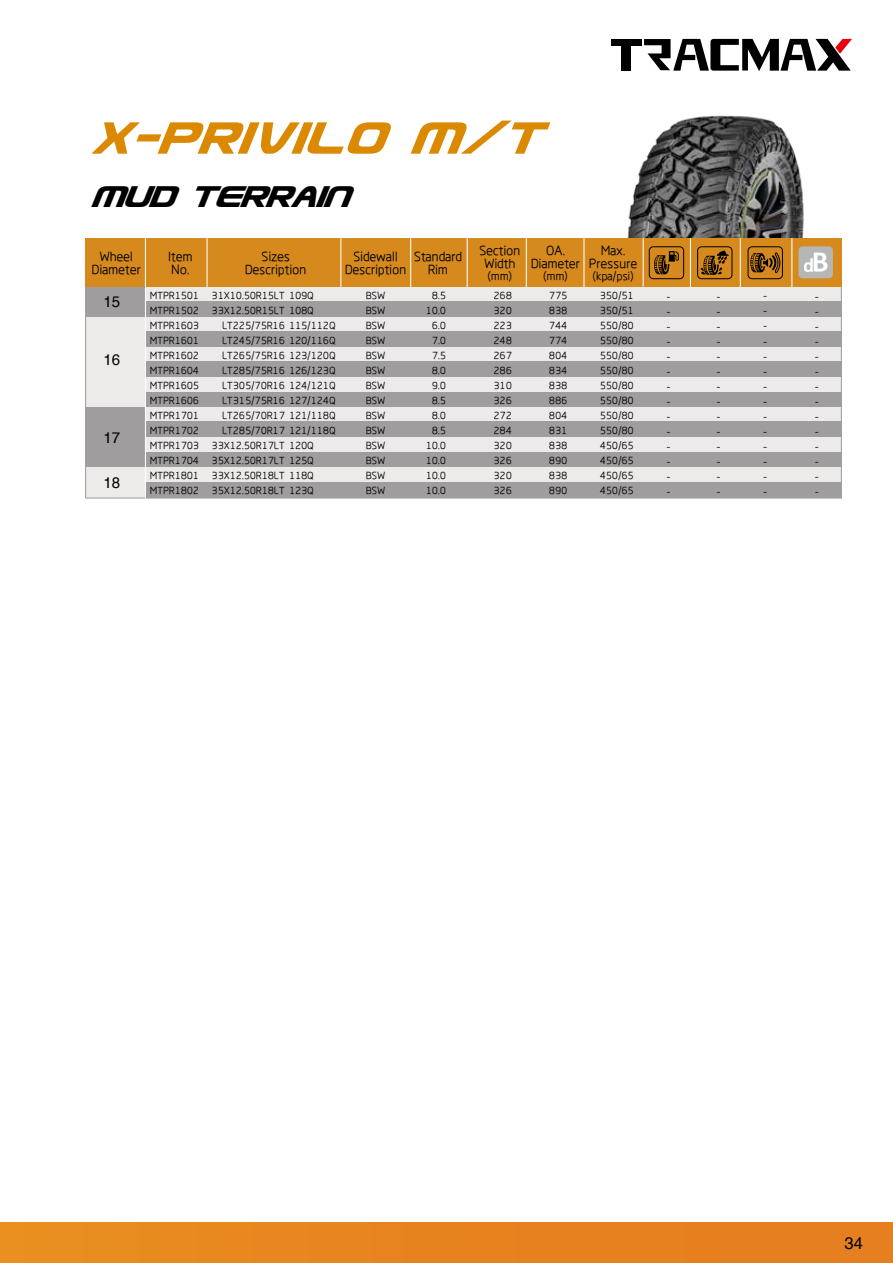
<style>
.page{position:relative;width:893px;height:1263px;background:#fff}
.page>*{position:absolute;margin:0;border:0;box-sizing:border-box;transform-origin:0 0}
.t1{font:italic 54px "Usuzi";color:#db8900}
.t2{font:italic 36px "Usuzi";letter-spacing:-.04em;color:#000}
.t3{font:16.5px "CT Hei Ti SJ";color:#000}
.t4{font:15px "CT Hei Ti SJ";color:#000}
.t5{font:13.5px/13.5px "RTWS Yue Go Trial";letter-spacing:-.025em;color:#000;text-align:center}
.t6{font:12px "RTWS Yue Go Trial";letter-spacing:-.025em;color:#000}
.t7{font:10.5px/15px "RTWS Yue Go Trial";letter-spacing:-.025em;color:#000;text-align:justify}
</style>
<div class="page">
<div style="left:0;top:1222px;width:893px;height:41px;background:#e7831f"></div>
<img style="left:627px;top:115px;width:177px;height:123px">
<div style="left:85px;top:238px;width:757px;height:49px;background:#d68a1d"></div>
<div style="left:145px;top:287px;width:697px;height:15px;background:#ecebea"></div>
<div style="left:145px;top:302px;width:697px;height:15px;background:#9f9d9d"></div>
<div style="left:145px;top:317px;width:697px;height:15px;background:#ecebea"></div>
<div style="left:145px;top:332px;width:697px;height:15px;background:#9f9d9d"></div>
<div style="left:145px;top:347px;width:697px;height:15px;background:#ecebea"></div>
<div style="left:145px;top:362px;width:697px;height:15px;background:#9f9d9d"></div>
<div style="left:145px;top:377px;width:697px;height:15px;background:#ecebea"></div>
<div style="left:145px;top:392px;width:697px;height:15px;background:#9f9d9d"></div>
<div style="left:145px;top:407px;width:697px;height:15px;background:#ecebea"></div>
<div style="left:145px;top:422px;width:697px;height:15px;background:#9f9d9d"></div>
<div style="left:145px;top:437px;width:697px;height:15px;background:#ecebea"></div>
<div style="left:145px;top:452px;width:697px;height:15px;background:#9f9d9d"></div>
<div style="left:145px;top:467px;width:697px;height:15px;background:#ecebea"></div>
<div style="left:145px;top:482px;width:697px;height:15px;background:#9f9d9d"></div>
<hr style="left:207px;top:238px;width:1px;height:49px;background:#faffff">
<hr style="left:340px;top:238px;width:1px;height:49px;background:#faffff">
<hr style="left:410px;top:238px;width:1px;height:49px;background:#faffff">
<hr style="left:467px;top:238px;width:1px;height:49px;background:#faffff">
<hr style="left:526px;top:238px;width:1px;height:49px;background:#faffff">
<hr style="left:583px;top:238px;width:1px;height:49px;background:#faffff">
<hr style="left:643px;top:238px;width:1px;height:48px;background:#faffff">
<hr style="left:690px;top:238px;width:1px;height:49px;background:#faffff">
<hr style="left:740px;top:238px;width:1px;height:49px;background:#faffff">
<svg style="left:700px;top:251px;width:29px;height:24px"></svg>
<div style="left:697px;top:246px;width:35px;height:33px;border:1px solid #000;border-radius:4px"></div>
<svg style="left:750px;top:200px;width:30px;height:73px"></svg>
<div style="left:748px;top:246px;width:35px;height:33px;border:1px solid #000;border-radius:4px"></div>
<svg style="left:654px;top:251px;width:25px;height:23px"></svg>
<div style="left:649px;top:246px;width:35px;height:33px;border:1px solid #000;border-radius:4px"></div>
<div style="left:798px;top:246px;width:35px;height:32px;background:#b5b6b6;border-radius:4px"></div>
<svg style="left:804px;top:253px;width:23px;height:19px"></svg>
<hr style="left:791px;top:238px;width:1px;height:49px;background:#faffff">
<div style="left:85px;top:287px;width:60px;height:30px;background:#9f9d9d"></div>
<div style="left:85px;top:317px;width:60px;height:90px;background:#ecebea"></div>
<div style="left:85px;top:407px;width:61px;height:60px;background:#9f9d9d"></div>
<div style="left:85px;top:467px;width:60px;height:30px;background:#ecebea"></div>
<hr style="left:145px;top:238px;width:1px;height:49px;background:#faffff">
<hr style="left:841px;top:287px;width:1px;height:210px;background:#9fa0a0">
<hr style="left:85px;top:497px;width:757px;height:2px;background:#9fa0a0">
<hr style="left:85px;top:287px;width:1px;height:210px;background:#9fa0a0">
<div style="left:611px;top:39px;width:30px;height:6px;background:#000"></div>
<div style="left:621px;top:45px;width:10px;height:26px;background:#000"></div>
<svg style="left:644px;top:39px;width:208px;height:32px"></svg>
<hr style="left:145px;top:287px;width:1px;height:212px;background:#fff">
<h1 class="t1" style="left:91px;top:110px;width:452px">x-privilo m/t</h1>
<h2 class="t2" style="left:91px;top:178px;width:260px">mud terrain</h2>
<p class="t5" style="left:92px;top:250px;width:51px">Wheel<br>Diameter</p>
<p class="t5" style="left:168px;top:250px;width:26px;text-align:left">Item<br>No.</p>
<p class="t5" style="left:245px;top:250px;width:63px">Sizes<br>Description</p>
<p class="t5" style="left:345px;top:250px;width:63px">Sidewall<br>Description</p>
<p class="t5" style="left:414px;top:250px;width:50px">Standard<br>Rim</p>
<p class="t5" style="left:479px;top:244px;width:43px">Section<br>Width</p>
<p class="t6" style="left:487px;top:270px;width:26px">(mm)</p>
<p class="t5" style="left:531px;top:244px;width:51px">OA.<br>Diameter</p>
<p class="t6" style="left:543px;top:270px;width:26px">(mm)</p>
<p class="t5" style="left:589px;top:244px;width:50px">Max.<br>Pressure</p>
<p class="t6" style="left:593px;top:270px;width:43px">(kpa/psi)</p>
<h3 class="t4" style="left:104px;top:294px;width:18px">15</h3>
<h3 class="t4" style="left:104px;top:352px;width:18px">16</h3>
<h3 class="t4" style="left:104px;top:430px;width:18px">17</h3>
<h3 class="t4" style="left:104px;top:475px;width:18px">18</h3>
<p class="t7" style="left:150px;top:288px;width:51px">MTPR1501<br>MTPR1502<br>MTPR1603<br>MTPR1601<br>MTPR1602<br>MTPR1604<br>MTPR1605<br>MTPR1606<br>MTPR1701<br>MTPR1702<br>MTPR1703<br>MTPR1704<br>MTPR1801<br>MTPR1802</p>
<p class="t7" style="left:212px;top:288px;width:104px">31X10.50R15LT 109Q</p>
<p class="t7" style="left:212px;top:303px;width:104px">33X12.50R15LT 108Q</p>
<p class="t7" style="left:222px;top:318px;width:115px">LT225/75R16 115/112Q</p>
<p class="t7" style="left:222px;top:333px;width:115px">LT245/75R16 120/116Q</p>
<p class="t7" style="left:222px;top:348px;width:115px">LT265/75R16 123/120Q</p>
<p class="t7" style="left:222px;top:363px;width:115px">LT285/75R16 126/123Q</p>
<p class="t7" style="left:222px;top:378px;width:115px">LT305/70R16 124/121Q</p>
<p class="t7" style="left:222px;top:393px;width:115px">LT315/75R16 127/124Q</p>
<p class="t7" style="left:222px;top:408px;width:115px">LT265/70R17 121/118Q</p>
<p class="t7" style="left:222px;top:423px;width:115px">LT285/70R17 121/118Q</p>
<p class="t7" style="left:212px;top:438px;width:104px">33X12.50R17LT 120Q</p>
<p class="t7" style="left:212px;top:453px;width:104px">35X12.50R17LT 125Q</p>
<p class="t7" style="left:212px;top:468px;width:104px">33X12.50R18LT 118Q</p>
<p class="t7" style="left:212px;top:483px;width:104px">35X12.50R18LT 123Q</p>
<p class="t7" style="left:366px;top:288px;width:21px">BSW BSW BSW BSW BSW BSW BSW BSW BSW BSW BSW BSW BSW BSW</p>
<p class="t7" style="left:426px;top:288px;width:22px;text-align:center">8.5<br>10.0<br>6.0<br>7.0<br>7.5<br>8.0<br>9.0<br>8.5<br>8.0<br>8.5<br>10.0<br>10.0<br>10.0<br>10.0</p>
<p class="t7" style="left:493px;top:288px;width:20px">268<br>320<br>223<br>248<br>267<br>286<br>310<br>326<br>272<br>284<br>320<br>326<br>320<br>326</p>
<p class="t7" style="left:549px;top:288px;width:20px">775<br>838<br>744<br>774<br>804<br>834<br>838<br>886<br>804<br>831<br>838<br>890<br>838<br>890</p>
<p class="t7" style="left:600px;top:288px;width:36px">350/51<br>350/51<br>550/80<br>550/80<br>550/80<br>550/80<br>550/80<br>550/80<br>550/80<br>550/80<br>450/65<br>450/65<br>450/65<br>450/65</p>
<p class="t7" style="left:667px;top:289px;width:5px">- - - - - - - - - - - - - -</p>
<p class="t7" style="left:717px;top:289px;width:5px">- - - - - - - - - - - - - -</p>
<p class="t7" style="left:763px;top:289px;width:5px">- - - - - - - - - - - - - -</p>
<p class="t7" style="left:815px;top:289px;width:5px">- - - - - - - - - - - - - -</p>
<h3 class="t3" style="left:844px;top:1235px;width:20px">34</h3>
</div>
